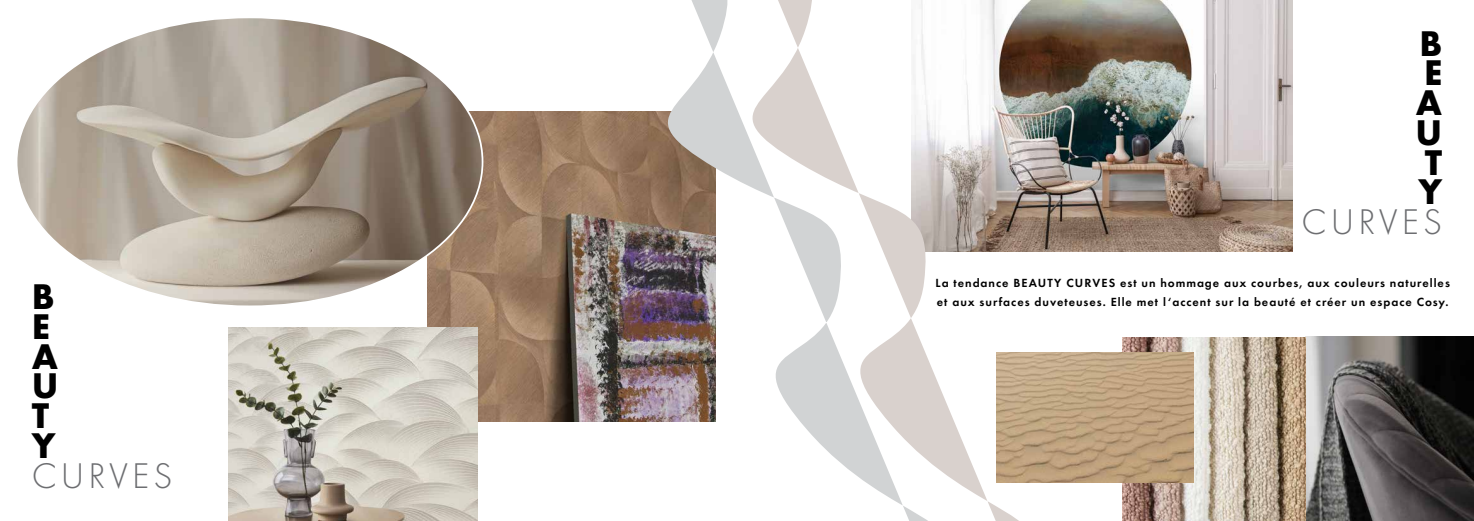
<style>
.page{position:relative;width:1474px;height:521px;background:#fff}
.page>*{position:absolute;margin:0;border:0;box-sizing:border-box;transform-origin:0 0}
.t1{font:700 37.01px/29.8px "Futura PT";color:#000}
.t2{font:300 37.01px "Futura PT";letter-spacing:.11em;color:#6d6e71}
.t3{font:600 12.25px/19.2px "Futura PT";letter-spacing:.08em;color:#000}
</style>
<div class="page">
<img style="left:428px;top:112px;width:192px;height:310px">
<img style="left:228px;top:327px;width:249px;height:194px">
<img style="left:1069px;top:0;width:222px;height:252px">
<img style="left:1305px;top:336px;width:168px;height:185px">
<img style="left:1122px;top:338px;width:183px;height:183px">
<img style="left:620px;top:0;width:84px;height:422px">
<svg style="left:704px;top:0;width:365px;height:521px"></svg>
<img style="left:996px;top:352px;width:197px;height:130px">
<img style="left:19px;top:19px;width:463px;height:287px">
<h1 class="t1" style="left:32px;top:281px;width:28px">B<br>E<br>A<br>U<br>T<br>Y</h1>
<h1 class="t2" style="left:32px;top:454px;width:142px">CURVES</h1>
<h1 class="t1" style="left:1415px;top:27px;width:28px;text-align:justify">B E A U T Y</h1>
<h1 class="t2" style="left:1301px;top:201px;width:142px">CURVES</h1>
<p class="t3" style="left:935px;top:273px;width:516px">La tendance BEAUTY CURVES est un hommage aux courbes, aux couleurs naturelles et aux surfaces duveteuses. Elle met l‘accent sur la beauté et créer un espace Cosy.</p>
</div>
